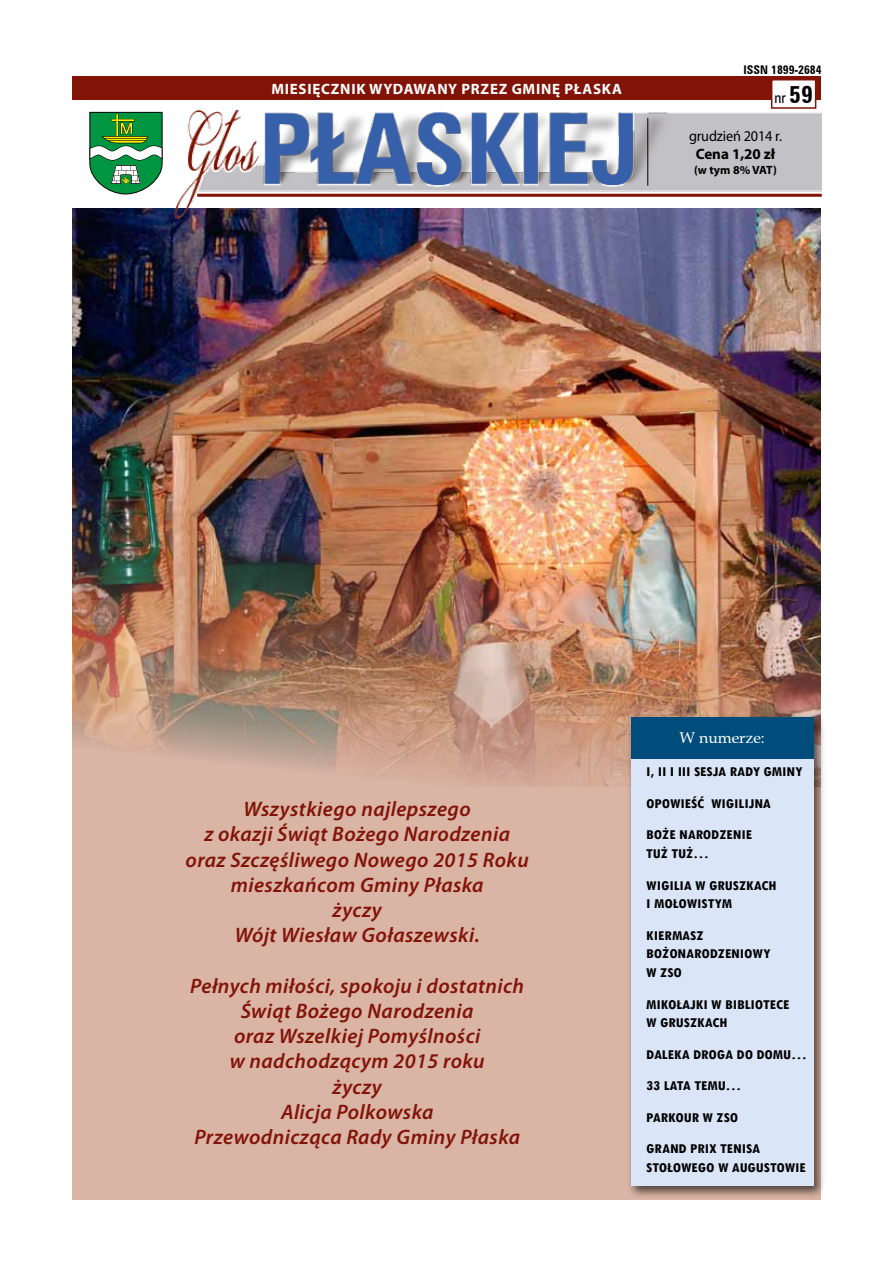
<style>
.page{position:relative;width:893px;height:1263px;background:#fff}
.page>*{position:absolute;margin:0;border:0;box-sizing:border-box;transform-origin:0 0}
.t1{font:italic 600 21px/25.2px "Myriad Pro";letter-spacing:.02em;color:#811307;text-align:center}
.t2{font:15.75px "Book Antiqua";color:#fff}
.t3{font:700 15px "Myriad Pro";letter-spacing:.05em;color:#fff}
.t4{font:15px "Myriad Pro";letter-spacing:-.01em;color:#000;scale:.95 1}
.t5{font:700 15px "Myriad Pro";color:#000}
.t6{font:condensed 15px "Zurich L2";color:#000}
.t7{font:700 condensed 14.25px/18.8px "Tw Cen";color:#000;scale:1.11 1}
.t8{font:700 condensed 12px "Zurich L2";color:#000}
.t9{font:700 12px "Myriad Pro";color:#000}
.s1{font-weight:700;font-size:24px}
</style>
<div class="page">
<div style="left:72px;top:208px;width:749px;height:992px;background:#dab4a4"></div>
<img style="left:72px;top:208px;width:749px;height:578px">
<img style="left:163px;top:100px;width:659px;height:121px">
<svg style="left:89px;top:112px;width:74px;height:82px"></svg>
<div style="left:72px;top:77px;width:749px;height:23px;background:#811307"></div>
<div style="left:772px;top:80px;width:44px;height:28px;background:#fff"></div>
<div style="left:771px;top:79px;width:45px;height:30px;border:2px solid #811307"></div>
<hr style="left:197px;top:194px;width:625px;height:3px;background:#811307">
<hr style="left:647px;top:118px;width:1px;height:68px;background:#000">
<div style="left:627px;top:714px;width:199px;height:485px;background:#000;opacity:.62"></div>
<div style="left:631px;top:718px;width:182px;height:468px;background:#dae6f7"></div>
<div style="left:631px;top:717px;width:182px;height:41px;background:#004d7c"></div>
<p class="t3" style="left:271px;top:79px;width:352px">MIESIĘCZNIK WYDAWANY PRZEZ GMINĘ PŁASKA</p>
<p class="t8" style="left:744px;top:61px;width:80px">ISSN 1899-2684</p>
<p class="t6" style="left:774px;top:88px;width:40px">nr <span class="s1">59</span></p>
<p class="t4" style="left:689px;top:127px;width:99px">grudzień 2014 r.</p>
<p class="t5" style="left:696px;top:144px;width:81px">CENA 1,20 ZŁ</p>
<p class="t9" style="left:694px;top:162px;width:84px">(W TYM 8% VAT)</p>
<p class="t1" style="left:186px;top:796px;width:345px">Wszystkiego najlepszego<br>z okazji Świąt Bożego Narodzenia oraz Szczęśliwego Nowego 2015 Roku mieszkańcom Gminy Płaska<br>życzy<br>Wójt Wiesław Gołaszewski.</p>
<p class="t1" style="left:190px;top:972px;width:335px">Pełnych miłości, spokoju i dostatnich<br>Świąt Bożego Narodzenia<br>oraz Wszelkiej Pomyślności<br>w nadchodzącym 2015 roku<br>życzy<br>Alicja Polkowska<br>Przewodnicząca Rady Gminy Płaska</p>
<p class="t2" style="left:679px;top:728px;width:87px">W numerze:</p>
<p class="t7" style="left:646px;top:762px;width:142px">I, II I III SESJA RADY GMINY</p>
<p class="t7" style="left:646px;top:793px;width:114px">OPOWIEŚĆ WIGILIJNA</p>
<p class="t7" style="left:646px;top:825px;width:79px">BOŻE NARODZENIE<br>TUŻ TUŻ…</p>
<p class="t7" style="left:646px;top:875px;width:16px">WIGILIA</p>
<p class="t7" style="left:646px;top:875px;width:119px;text-indent:49px">W GRUSZKACH<br>I MOŁOWI STYM</p>
<p class="t7" style="left:646px;top:925px;width:79px">KIE RMASZ<br>BOŻONARODZENIOW</p>
<p class="t7" style="left:763px;top:944px;width:8px">Y</p>
<p class="t7" style="left:646px;top:963px;width:33px">W ZS O</p>
<p class="t7" style="left:646px;top:994px;width:130px">MIKOŁAJKI W BIBLIOTECE<br>W GRUSZK</p>
<p class="t7" style="left:705px;top:1013px;width:14px">ACH</p>
<p class="t7" style="left:646px;top:1044px;width:7px">DALE</p>
<p class="t7" style="left:674px;top:1044px;width:40px">KA DROGA</p>
<p class="t7" style="left:737px;top:1044px;width:65px">DO DOMU…</p>
<p class="t7" style="left:646px;top:1076px;width:87px">33 LATA TEMU…</p>
<p class="t7" style="left:646px;top:1107px;width:84px">PARKOUR W ZSO</p>
<p class="t7" style="left:646px;top:1139px;width:93px">GRAND PRIX TENISA<br>STOŁOWEGO</p>
<p class="t7" style="left:718px;top:1158px;width:60px">W AUGUSTOWIE</p>
</div>
